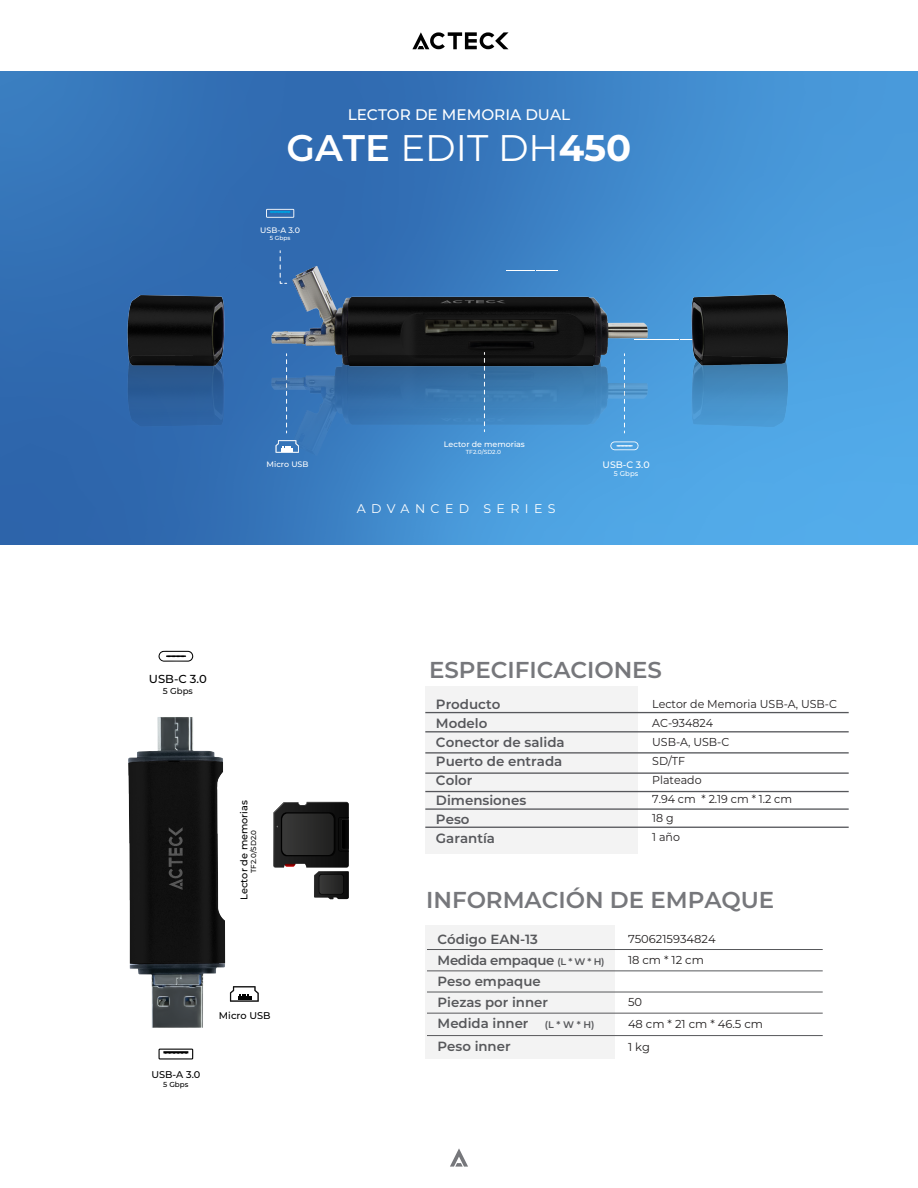
<style>
.page{position:relative;width:918px;height:1188px;background:#fff}
.page>*{position:absolute;margin:0;border:0;box-sizing:border-box;transform-origin:0 0}
.t1{font:37.05px "Montserrat";color:#fff}
.t2{font:600 22.95px "Montserrat";color:#76777b}
.t3{font:500 15.3px "Montserrat";color:#fff}
.t4{font:600 13.35px/19.2px "Montserrat";color:#56575b}
.t5{font:600 13.35px/21.8px "Montserrat";color:#57585b}
.t6{font:600 13.35px "Montserrat";letter-spacing:-.025em;color:#57585b}
.t7{font:12.6px "Montserrat";letter-spacing:.43em;color:#fff}
.t8{font:11.55px/18.9px "Montserrat";color:#221f20;scale:.96 1}
.t9{font:11.55px "Montserrat";color:#221f1f}
.t10{font:500 11.55px "Montserrat";color:#000}
.t11{font:500 9.75px "Montserrat";color:#000}
.t12{font:500 9.45px "Montserrat";color:#fff}
.t13{font:500 8.55px "Montserrat";color:rgb(0 0 0/.96)}
.t14{font:500 7.95px "Montserrat";color:#fff}
.t15{font:500 7.2px "Montserrat";color:rgb(0 0 0/.96)}
.t16{font:500 7.2px "Montserrat";color:#000}
.t17{font:500 7.05px "Montserrat";color:rgb(255 255 255/.96)}
.t18{font:500 5.85px "Montserrat";color:rgb(255 255 255/.96)}
.t19{font:500 5.85px "Montserrat";color:#fff}
.s1{font-weight:600}
.s2{font-weight:700}
.s3{font-size:9.6px}
</style>
<div class="page">
<svg style="left:0;top:72px;width:918px;height:473px;background:#3d83c6"></svg>
<svg style="left:450px;top:1148px;width:18px;height:19px"></svg>
<svg style="left:412px;top:32px;width:97px;height:17px"></svg>
<svg style="left:266px;top:209px;width:28px;height:9px"></svg>
<svg style="left:280px;top:251px;width:7px;height:3px"></svg>
<svg style="left:273px;top:802px;width:76px;height:97px"></svg>
<div style="left:425px;top:686px;width:212px;height:168px;background:#f3f3f3"></div>
<hr style="left:425px;top:712px;width:424px;height:1px;background:#56575b">
<hr style="left:425px;top:731px;width:424px;height:1px;background:#56575b">
<hr style="left:425px;top:752px;width:424px;height:2px;background:#56575b">
<hr style="left:425px;top:772px;width:424px;height:2px;background:#56575b">
<hr style="left:425px;top:791px;width:424px;height:1px;background:#56575b">
<hr style="left:425px;top:827px;width:424px;height:1px;background:#56575b">
<hr style="left:425px;top:808px;width:424px;height:2px;background:#56575b">
<img style="left:82px;top:254px;width:766px;height:77px">
<img style="left:82px;top:331px;width:766px;height:136px">
<svg style="left:484px;top:352px;width:1px;height:80px"></svg>
<svg style="left:159px;top:1049px;width:34px;height:11px"></svg>
<svg style="left:158px;top:651px;width:36px;height:11px"></svg>
<svg style="left:236px;top:986px;width:23px;height:16px"></svg>
<svg style="left:276px;top:440px;width:23px;height:13px"></svg>
<img style="left:128px;top:717px;width:108px;height:311px">
<div style="left:425px;top:925px;width:190px;height:134px;background:#f3f3f3"></div>
<hr style="left:427px;top:971px;width:396px;height:1px;background:#57585b">
<hr style="left:427px;top:992px;width:396px;height:1px;background:#57585b">
<hr style="left:427px;top:949px;width:396px;height:1px;background:#57585b">
<hr style="left:427px;top:1013px;width:396px;height:1px;background:#57585b">
<hr style="left:427px;top:1035px;width:396px;height:1px;background:#57585b">
<h3 class="t3" style="left:348px;top:104px;width:224px">LECTOR DE MEMORIA DUAL</h3>
<h1 class="t1" style="left:287px;top:122px;width:346px"><span class="s1">GATE</span> EDIT DH<span class="s2">450</span></h1>
<p class="t14" style="left:260px;top:224px;width:41px">USB-A 3.0</p>
<p class="t19" style="left:270px;top:234px;width:22px">5 Gbps</p>
<p class="t14" style="left:267px;top:458px;width:43px">Micro USB</p>
<p class="t14" style="left:444px;top:439px;width:83px">Lector de memorias</p>
<p class="t18" style="left:466px;top:448px;width:37px">TF2.0/SD2.0</p>
<p class="t7" style="left:357px;top:500px;width:200px">ADVANCED SERIES</p>
<p class="t12" style="left:603px;top:458px;width:49px">USB-C 3.0</p>
<p class="t17" style="left:614px;top:469px;width:26px">5 Gbps</p>
<p class="t10" style="left:149px;top:671px;width:60px">USB-C 3.0</p>
<p class="t13" style="left:163px;top:685px;width:31px">5 Gbps</p>
<p class="t11" style="left:237px;top:900px;width:101px;rotate:-90deg">Lector de memorias</p>
<p class="t15" style="left:249px;top:873px;width:45px;rotate:-90deg">TF2.0/SD2.0</p>
<p class="t11" style="left:219px;top:1008px;width:53px">Micro USB</p>
<p class="t11" style="left:151px;top:1068px;width:51px">USB-A 3.0</p>
<p class="t16" style="left:163px;top:1079px;width:27px">5 Gbps</p>
<h2 class="t2" style="left:429px;top:654px;width:234px">ESPECIFICACIONES</h2>
<p class="t4" style="left:436px;top:694px;width:130px">Producto<br>Modelo<br>Conector de salida<br>Puerto de entrada<br>Color<br>Dimensiones<br>Peso<br>Garantía</p>
<p class="t8" style="left:652px;top:694px;width:194px">Lector de Memoria USB-A, USB-C<br>AC-934824<br>USB-A, USB-C<br>SD/TF<br>Plateado<br>7.94 cm * 2.19 cm * 1.2 cm<br>18 g<br>1 año</p>
<h2 class="t2" style="left:426px;top:883px;width:350px">INFORMACIÓN DE EMPAQUE</h2>
<p class="t5" style="left:438px;top:927px;width:102px">Código EAN-13</p>
<p class="t5" style="left:438px;top:969px;width:112px">Peso empaque<br>Piezas por inner</p>
<p class="t6" style="left:438px;top:951px;width:169px">Medida empaque <span class="s3">(L * W * H)</span></p>
<p class="t9" style="left:628px;top:931px;width:89px">7506215934824</p>
<p class="t9" style="left:628px;top:952px;width:77px">18 cm * 12 cm</p>
<p class="t9" style="left:628px;top:994px;width:16px">50</p>
<p class="t5" style="left:438px;top:1012px;width:158px">Medida inner <span class="s3">(L * W * H)</span></p>
<p class="t9" style="left:628px;top:1016px;width:137px">48 cm * 21 cm * 46.5 cm</p>
<p class="t5" style="left:438px;top:1035px;width:75px">Peso inner</p>
<p class="t9" style="left:628px;top:1039px;width:23px">1 kg</p>
</div>
